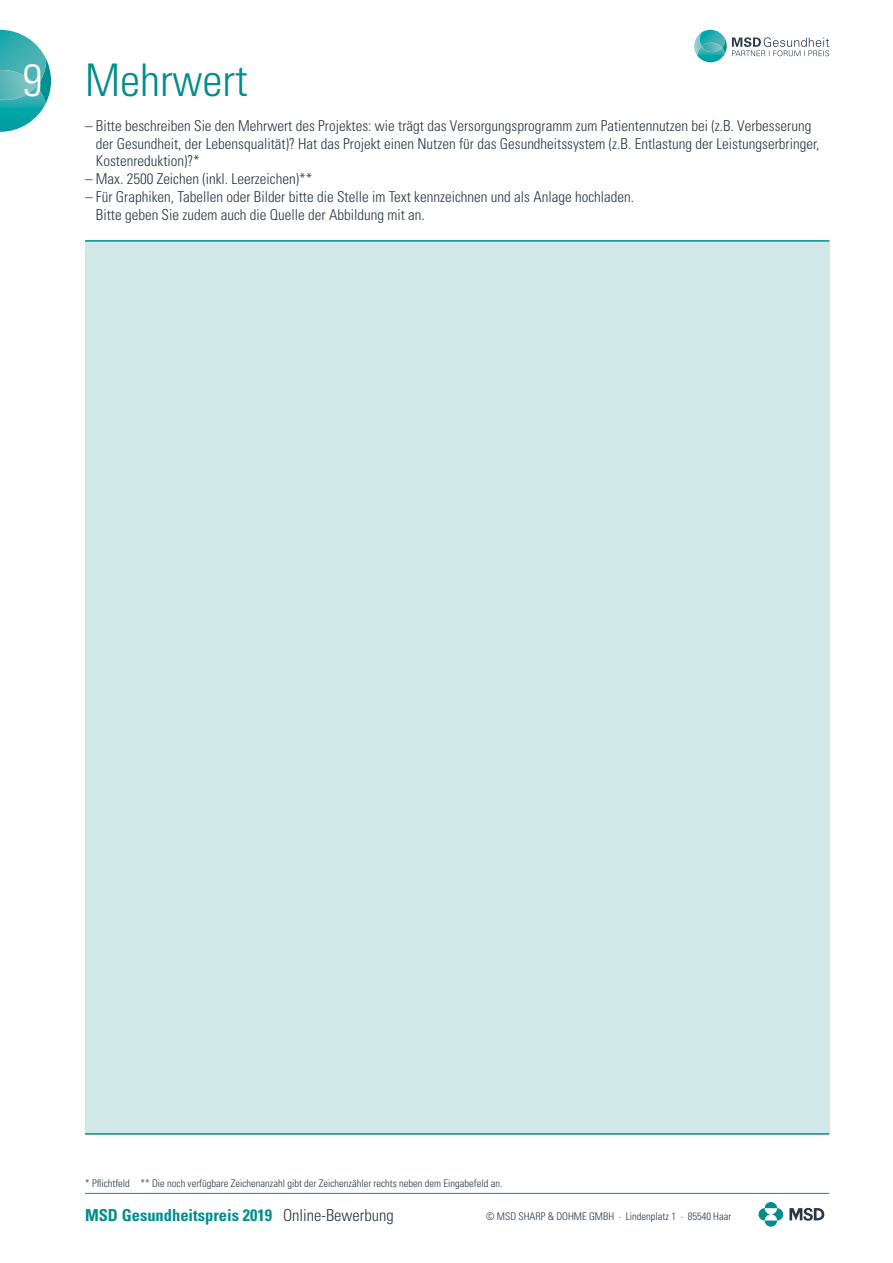
<style>
.page{position:relative;width:893px;height:1263px;background:#fff}
.page>*{position:absolute;margin:0;border:0;box-sizing:border-box;transform-origin:0 0}
.t1{font:300 condensed 45px "Univers LT Std";color:#008d8d}
.t2{font:300 condensed 45px "Univers LT Std";color:#fff}
.t3{font:700 condensed 16.5px "Univers LT Std";color:#008d8d}
.t4{font:300 condensed 15px/17.5px "Univers LT Std";color:#293745}
.t5{font:300 condensed 10.5px "Univers LT Std";color:#293745}
.s1{font-weight:300;color:#293745}
</style>
<div class="page">
<svg style="left:758px;top:1208px;width:13px;height:12px"></svg>
<svg style="left:771px;top:1208px;width:12px;height:12px"></svg>
<svg style="left:765px;top:1202px;width:12px;height:6px"></svg>
<svg style="left:765px;top:1220px;width:12px;height:7px"></svg>
<svg style="left:789px;top:1207px;width:35px;height:14px"></svg>
<hr style="left:85px;top:1193px;width:744px;height:1px;background:#008d8d">
<svg style="left:694px;top:30px;width:135px;height:32px"></svg>
<div style="left:85px;top:241px;width:744px;height:893px;background:#d1e8e8"></div>
<hr style="left:85px;top:240px;width:744px;height:2px;background:#008d8d">
<hr style="left:85px;top:1133px;width:744px;height:2px;background:#008d8d">
<svg style="left:0;top:30px;width:51px;height:102px"></svg>
<h1 class="t2" style="left:23px;top:53px;width:21px">9</h1>
<h1 class="t1" style="left:85px;top:53px;width:164px">Mehrwert</h1>
<p class="t4" style="left:96px;top:117px;width:725px;text-indent:-11px">– Bitte beschreiben Sie den Mehrwert des Projektes: wie trägt das Versorgungsprogramm zum Patientennutzen bei (z.B. Verbesserung der Gesundheit, der Lebensqualität)? Hat das Projekt einen Nutzen für das Gesundheitssystem (z.B. Entlastung der Leistungserbringer,<br>Kostenreduktion)?*</p>
<p class="t4" style="left:85px;top:170px;width:229px">– Max. 2500 Zeichen (inkl. Leerzeichen)**</p>
<p class="t4" style="left:96px;top:188px;width:540px;line-height:18px;text-indent:-11px">– Für Graphiken, Tabellen oder Bilder bitte die Stelle im Text kennzeichnen und als Anlage hochladen.<br>Bitte geben Sie zudem auch die Quelle der Abbildung mit an.</p>
<p class="t5" style="left:85px;top:1176px;width:419px">* Pflichtfeld ** Die noch verfügbare Zeichenanzahl gibt der Zeichenzähler rechts neben dem Eingabefeld an.</p>
<p class="t3" style="left:85px;top:1205px;width:310px">MSD Gesundheitspreis 2019 <span class="s1">Online-Bewerbung</span></p>
<p class="t5" style="left:486px;top:1210px;width:247px">© MSD SHARP &amp; DOHME GMBH · Lindenplatz 1 · 85540 Haar</p>
</div>
